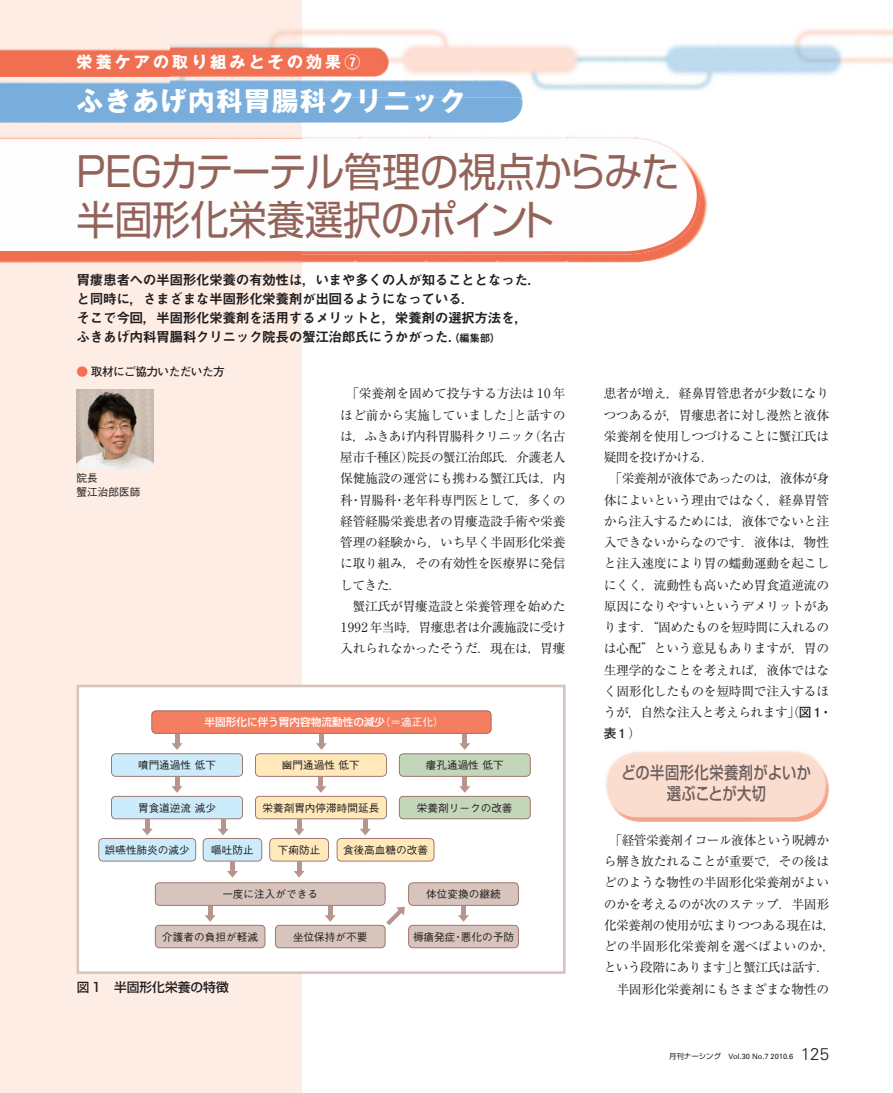
<style>
.page{position:relative;width:893px;height:1093px;background:#fff}
.page>*{position:absolute;margin:0;border:0;box-sizing:border-box;transform-origin:0 0}
.t1{font:40.35px/47.8px "Shin Go Pro Regular 90 pv RKSJ H";letter-spacing:-.01em;color:#93635a;scale:.95 1}
.t2{font:26.55px "Gothic MB101 Pro Bold 90 pv RKSJ H";letter-spacing:.05em;color:#fff}
.t3{font:16.95px/21.3px "Shin Go Pro Medium 90 pv RKSJ H";letter-spacing:.025em;color:#6c5f5d;text-align:center;scale:.84 1}
.t4{font:300 16.95px "Univers";color:#231f20}
.t5{font:15.9px "Gothic MB101 Pro Bold 90 pv RKSJ H";letter-spacing:.2em;color:#fff}
.t6{font:13.8px/19.2px "Midashi Go Pro MB31 90 pv RKSJ H";letter-spacing:-.04em;color:#231f20}
.t7{font:12.75px/21.3px "Ryumin Pro Regular 90 pv RKSJ H";letter-spacing:-.02em;color:#231f20}
.t8{font:12.75px "Ryumin Pro Regular 90 pv RKSJ H";letter-spacing:-.045em;color:#231f20}
.t9{font:12.75px "Ryumin Pro Regular 90 pv RKSJ H";letter-spacing:-.04em;color:#231f20}
.t10{font:12.75px "Shin Go Pro Medium 90 pv RKSJ H";color:#231f20}
.t11{font:12.75px "Futo Go B101 Pro Bold 90 pv RKSJ H";color:#231f20}
.t12{font:11.7px "Futo Go B101 Pro Bold 90 pv RKSJ H";letter-spacing:-.05em;color:#231f20}
.t13{font:10.65px/13.8px "Gothic BBB Pro Medium 90 pv RKSJ H";color:#231f20}
.t14{font:10.65px "Shin Go Pro Medium 90 pv RKSJ H";color:#fff}
.t15{font:7.5px "Univers";color:#231f20}
.s1{font-size:10.65px}
.s2{color:#f37052}
.s3{font-family:"Futo Go B101 Pro Bold 90 pv RKSJ H"}
.s4{font-family:"Ryumin Pro Regular 90 pv RKSJ H"}
.s5{font-family:"Gothic BBB Pro Medium 90 pv RKSJ H"}
.s6{font-family:"Shin Go Pro Regular 90 pv RKSJ H"}
</style>
<div class="page">
<div style="left:0;top:0;width:302px;height:1093px;background:#feede5"></div>
<img style="left:302px;top:28px;width:591px;height:63px">
<img style="left:170px;top:29px;width:132px;height:51px">
<svg style="left:77px;top:685px;width:489px;height:289px"></svg>
<img style="left:623px;top:775px;width:206px;height:47px">
<img style="left:605px;top:751px;width:203px;height:43px">
<div style="left:607px;top:754px;width:219px;height:63px;background:#fbddcf"></div>
<img style="left:302px;top:255px;width:50px;height:7px">
<img style="left:352px;top:255px;width:71px;height:7px">
<img style="left:423px;top:255px;width:71px;height:7px">
<img style="left:494px;top:255px;width:69px;height:7px">
<img style="left:563px;top:178px;width:144px;height:84px">
<img style="left:0;top:137px;width:302px;height:125px">
<img style="left:0;top:47px;width:389px;height:30px">
<div style="left:270px;top:143px;width:32px;height:108px;background:#fdfdfd"></div>
<img style="left:277px;top:143px;width:25px;height:48px">
<img style="left:574px;top:178px;width:21px;height:31px">
<img style="left:595px;top:178px;width:18px;height:31px">
<img style="left:298px;top:137px;width:60px;height:31px">
<img style="left:358px;top:136px;width:65px;height:3px">
<img style="left:423px;top:136px;width:151px;height:73px">
<img style="left:565px;top:136px;width:58px;height:38px">
<img style="left:623px;top:136px;width:50px;height:13px">
<img style="left:299px;top:236px;width:25px;height:19px">
<img style="left:324px;top:251px;width:67px;height:4px">
<img style="left:391px;top:251px;width:73px;height:4px">
<img style="left:464px;top:251px;width:83px;height:4px">
<img style="left:547px;top:209px;width:66px;height:46px">
<img style="left:613px;top:155px;width:87px;height:100px">
<img style="left:664px;top:149px;width:20px;height:16px">
<img style="left:302px;top:97px;width:221px;height:26px">
<img style="left:170px;top:80px;width:353px;height:17px">
<img style="left:77px;top:390px;width:76px;height:78px">
<hr style="left:463px;top:777px;width:4px;height:11px;background:#b7958c">
<svg style="left:399px;top:786px;width:132px;height:33px"></svg>
<hr style="left:319px;top:777px;width:4px;height:11px;background:#b7958c">
<svg style="left:255px;top:786px;width:132px;height:33px"></svg>
<hr style="left:297px;top:819px;width:4px;height:12px;background:#b7958c">
<hr style="left:363px;top:819px;width:4px;height:12px;background:#b7958c">
<svg style="left:151px;top:710px;width:341px;height:24px;background:#ec7e63"></svg>
<div style="left:319px;top:734px;width:5px;height:11px;background:#b7958c"></div>
<svg style="left:255px;top:743px;width:132px;height:34px"></svg>
<hr style="left:175px;top:734px;width:4px;height:11px;background:#b7958c">
<hr style="left:463px;top:734px;width:4px;height:11px;background:#b7958c">
<svg style="left:399px;top:743px;width:132px;height:34px"></svg>
<svg style="left:111px;top:743px;width:132px;height:34px;background:#d7e9f2"></svg>
<hr style="left:175px;top:777px;width:4px;height:11px;background:#b7958c">
<svg style="left:111px;top:786px;width:132px;height:33px;background:#d8e9f3"></svg>
<hr style="left:145px;top:819px;width:4px;height:12px;background:#b7958c">
<hr style="left:221px;top:819px;width:4px;height:12px;background:#b7958c">
<svg style="left:98px;top:829px;width:98px;height:32px;background:#d7e9f3"></svg>
<svg style="left:337px;top:829px;width:97px;height:32px"></svg>
<svg style="left:203px;top:829px;width:59px;height:32px;background:#d6e8f2"></svg>
<div style="left:230px;top:861px;width:5px;height:12px;background:#b7958c"></div>
<svg style="left:269px;top:829px;width:60px;height:32px;background:#f7e6c7"></svg>
<hr style="left:297px;top:861px;width:4px;height:12px;background:#b7958c">
<svg style="left:155px;top:871px;width:364px;height:77px"></svg>
<p class="t5" style="left:77px;top:56px;width:285px">栄養ケアの取り組みとその効果⑦</p>
<h2 class="t2" style="left:77px;top:91px;width:391px">ふきあげ内科胃腸科クリニック</h2>
<h1 class="t1" style="left:76px;top:153px;width:637px">PEGカテーテル管理の視点からみた半固形化栄養選択のポイント</h1>
<p class="t6" style="left:77px;top:272px;width:466px">胃瘻患者への半固形化栄養の有効性は，いまや多くの人が知ることとなった．と同時に，さまざまな半固形化栄養剤が出回るようになっている．<br>そこで今回，半固形化栄養剤を活用するメリットと，栄養剤の選択方法を，ふきあげ内科胃腸科クリニック院長の蟹江治郎氏にうかがった．<span class="s1">（編集部）</span></p>
<p class="t12" style="left:77px;top:367px;width:150px"><span class="s2">●</span> 取材にご協力いただいた方</p>
<p class="t7" style="left:340px;top:384px;width:227px;text-indent:6px">「栄養剤を固めて投与する方法は 10 年ほど前から実施していました」と話すのは，ふきあげ内科胃腸科クリニック（名古屋市千種区）院長の蟹江治郎氏．介護老人保健施設の運営にも携わる蟹江氏は，内科・胃腸科・老年科専門医として，多くの経管経腸栄養患者の胃瘻造設手術や栄養管理の経験から，いち早く半固形化栄養に取り組み，その有効性を医療界に発信してきた．<br>　蟹江氏が胃瘻造設と栄養管理を始めた<br>1992 年当時，胃瘻患者は介護施設に受け入れられなかったそうだ．現在は，胃瘻</p>
<p class="t7" style="left:604px;top:384px;width:227px">患者が増え，経鼻胃管患者が少数になり</p>
<p class="t7" style="left:604px;top:406px;width:227px">つつあるが，胃瘻患者に対し漫然と液体</p>
<p class="t7" style="left:604px;top:427px;width:227px">栄養剤を使用しつづけることに蟹江氏は</p>
<p class="t8" style="left:604px;top:452px;width:112px">疑問を投げかける．</p>
<p class="t8" style="left:610px;top:474px;width:221px">「栄養剤が液体であったのは，液体が身</p>
<p class="t7" style="left:604px;top:491px;width:227px">体によいという理由ではなく，経鼻胃管</p>
<p class="t7" style="left:604px;top:512px;width:227px">から注入するためには，液体でないと注</p>
<p class="t7" style="left:604px;top:533px;width:227px">入できないからなのです．液体は，物性</p>
<p class="t7" style="left:604px;top:555px;width:227px">と注入速度により胃の蠕動運動を起こし</p>
<p class="t7" style="left:604px;top:576px;width:227px">にくく，流動性も高いため胃食道逆流の</p>
<p class="t7" style="left:604px;top:597px;width:227px">原因になりやすいというデメリットがあ</p>
<p class="t8" style="left:604px;top:622px;width:227px">ります．“固めたものを短時間に入れるの</p>
<p class="t7" style="left:604px;top:640px;width:227px">は心配”という意見もありますが，胃の</p>
<p class="t7" style="left:604px;top:661px;width:227px">生理学的なことを考えれば，液体ではな</p>
<p class="t7" style="left:604px;top:682px;width:227px">く固形化したものを短時間で注入するほ</p>
<p class="t9" style="left:604px;top:707px;width:230px">うが，自然な注入と考えられます」（<span class="s3">図 1・</span></p>
<p class="t11" style="left:604px;top:729px;width:39px">表1<span class="s4">）</span></p>
<h3 class="t3" style="left:621px;top:764px;width:227px">どの半固形化栄養剤がよいか選ぶことが大切</h3>
<p class="t7" style="left:604px;top:831px;width:233px;text-align:center">「経管栄養剤イコール液体という呪縛から解き放たれることが重要で，その後はどのような物性の半固形化栄養剤がよいのかを考えるのが次のステップ．半固形化栄養剤の使用が広まりつつある現在は，どの半固形化栄養剤を選べばよいのか，という段階にあります」と蟹江氏は話す．</p>
<p class="t13" style="left:77px;top:472px;width:65px">院長<br>蟹江治郎医師</p>
<p class="t14" style="left:204px;top:718px;width:241px">半固形化に伴う胃内容物流動性の減少<span class="s5">（＝適正化）</span></p>
<p class="t13" style="left:138px;top:759px;width:79px">噴門通過性 低下</p>
<p class="t13" style="left:138px;top:802px;width:79px">胃食道逆流 減少</p>
<p class="t13" style="left:105px;top:844px;width:87px">誤嚥性肺炎の減少</p>
<p class="t13" style="left:222px;top:888px;width:97px">一度に注入ができる</p>
<p class="t13" style="left:162px;top:931px;width:97px">介護者の負担が軽減</p>
<p class="t13" style="left:293px;top:931px;width:76px">坐位保持が不要</p>
<p class="t13" style="left:426px;top:759px;width:79px">瘻孔通過性 低下</p>
<p class="t13" style="left:417px;top:802px;width:97px">栄養剤リークの改善</p>
<p class="t13" style="left:282px;top:759px;width:79px">幽門通過性 低下</p>
<p class="t13" style="left:262px;top:802px;width:118px">栄養剤胃内停滞時間延長</p>
<p class="t13" style="left:211px;top:844px;width:44px">嘔吐防止</p>
<p class="t13" style="left:278px;top:844px;width:44px">下痢防止</p>
<p class="t13" style="left:343px;top:844px;width:87px">食後高血糖の改善</p>
<p class="t13" style="left:426px;top:888px;width:76px">体位変換の継続</p>
<p class="t13" style="left:413px;top:931px;width:102px">褥瘡発症・悪化の予防</p>
<p class="t10" style="left:77px;top:982px;width:153px">図1　半固形化栄養の特徴</p>
<p class="t7" style="left:604px;top:980px;width:227px">　半固形化栄養剤にもさまざまな物性の</p>
<p class="t15" style="left:669px;top:1053px;width:126px"><span class="s6">月刊ナーシング</span> Vol.30 No.7 2010.6</p>
<h3 class="t4" style="left:801px;top:1047px;width:30px">125</h3>
</div>
